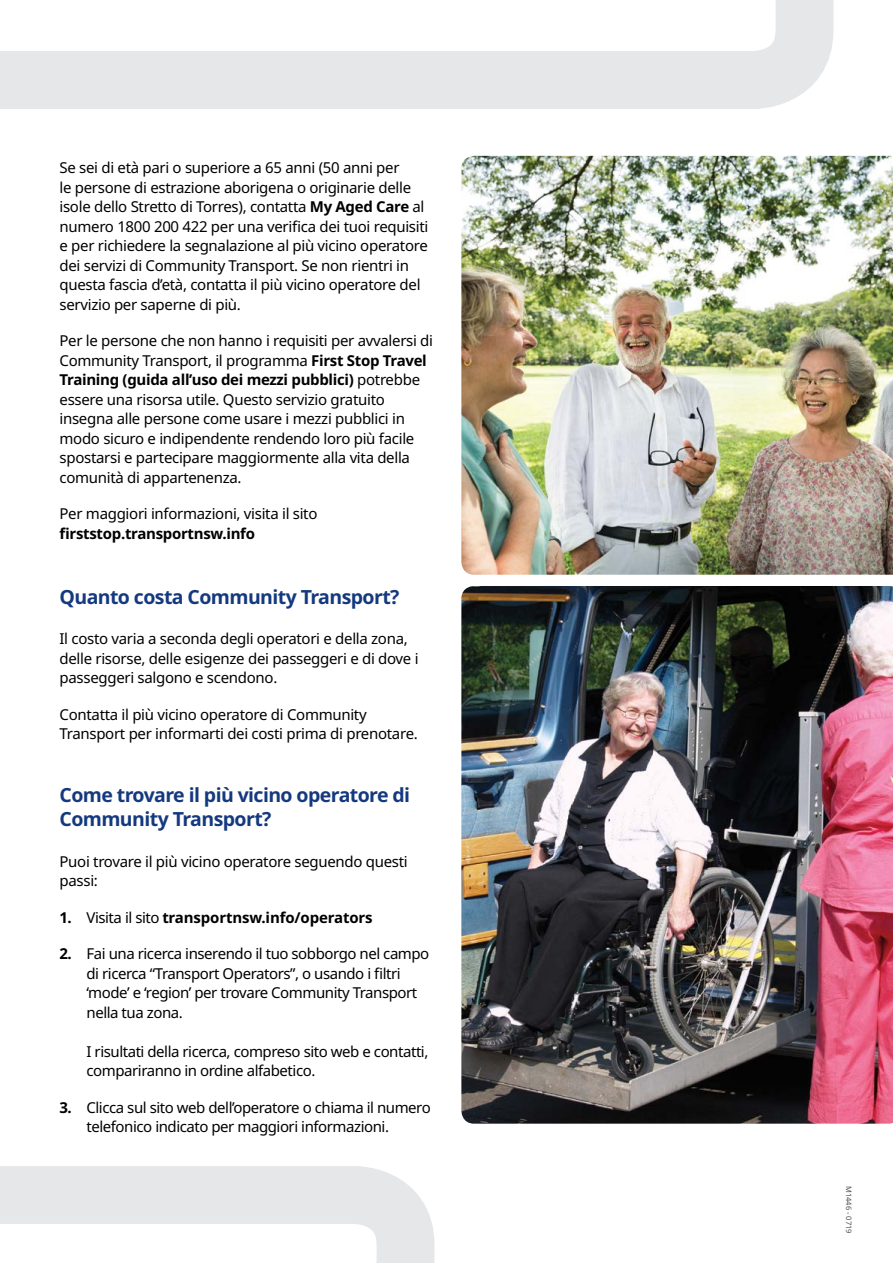
<style>
.page{position:relative;width:893px;height:1263px;background:#fff}
.page>*{position:absolute;margin:0;border:0;box-sizing:border-box;transform-origin:0 0}
.H2_Paragraph_Heading{font:700 19.5px/24px "Noto Sans";letter-spacing:-.03em;color:#15397f}
.Body_Copy{font:15px/19.5px "Noto Sans";letter-spacing:-.02em;color:#000}
.t1{font:700 15px "Noto Sans";letter-spacing:-.01em;color:#000}
.t2{font:7.5px "Noto Sans";color:#4d4d4f}
.s1{font-weight:700}
.s2{font-weight:400}
</style>
<div class="page">
<img style="left:461px;top:586px;width:432px;height:538px">
<svg style="left:395px;top:0;width:439px;height:109px"></svg>
<div style="left:0;top:51px;width:395px;height:58px;background:#e6e7e8"></div>
<img style="left:461px;top:156px;width:432px;height:419px">
<svg style="left:0;top:1166px;width:435px;height:97px"></svg>
<p class="Body_Copy" style="left:60px;top:159px;width:370px">Se sei di età pari o superiore a 65 anni (50 anni per<br>le persone di estrazione aborigena o originarie delle isole dello Stretto di Torres), contatta <span class="s1">My Aged Care</span> al numero 1800 200 422 per una verifica dei tuoi requisiti e per richiedere la segnalazione al più vicino operatore dei servizi di Community Transport. Se non rientri in questa fascia d’età, contatta il più vicino operatore del servizio per saperne di più.</p>
<p class="Body_Copy" style="left:60px;top:332px;width:375px">Per le persone che non hanno i requisiti per avvalersi di Community Transport, il programma <span class="s1">First Stop Travel Training (guida all’uso dei mezzi pubblici)</span> potrebbe essere una risorsa utile. Questo servizio gratuito insegna alle persone come usare i mezzi pubblici in modo sicuro e indipendente rendendo loro più facile spostarsi e partecipare maggiormente alla vita della comunità di appartenenza.</p>
<p class="Body_Copy" style="left:60px;top:505px;width:259px">Per maggiori informazioni, visita il sito <span class="s1">firststop.transportnsw.info</span></p>
<p class="H2_Paragraph_Heading" style="left:60px;top:585px;width:341px">Quanto costa Community Transport?</p>
<p class="Body_Copy" style="left:60px;top:629px;width:361px">Il costo varia a seconda degli operatori e della zona, delle risorse, delle esigenze dei passeggeri e di dove i passeggeri salgono e scendono.</p>
<p class="Body_Copy" style="left:60px;top:705px;width:360px">Contatta il più vicino operatore di Community<br>Transport per informarti dei costi prima di prenotare.</p>
<p class="H2_Paragraph_Heading" style="left:60px;top:783px;width:352px">Come trovare il più vicino operatore di<br>Community Transport?</p>
<p class="Body_Copy" style="left:60px;top:852px;width:350px">Puoi trovare il più vicino operatore seguendo questi passi:</p>
<p class="t1" style="left:60px;top:907px;width:315px">1. <span class="s2">Visita il sito</span> transportnsw.info/operators</p>
<p class="Body_Copy" style="left:87px;top:944px;width:344px;text-indent:-27px"><span class="s1">2.</span> Fai una ricerca inserendo il tuo sobborgo nel campo di ricerca “Transport Operators”, o usando i filtri ‘mode’ e ‘region’ per trovare Community Transport nella tua zona.</p>
<p class="Body_Copy" style="left:87px;top:1042px;width:343px">I risultati della ricerca, compreso sito web e contatti, compariranno in ordine alfabetico.</p>
<p class="Body_Copy" style="left:87px;top:1098px;width:346px;text-indent:-27px"><span class="s1">3.</span> Clicca sul sito web dell’operatore o chiama il numero telefonico indicato per maggiori informazioni.</p>
<p class="t2" style="left:854px;top:1186px;width:49px;rotate:90deg">M1446 - 0719</p>
</div>
